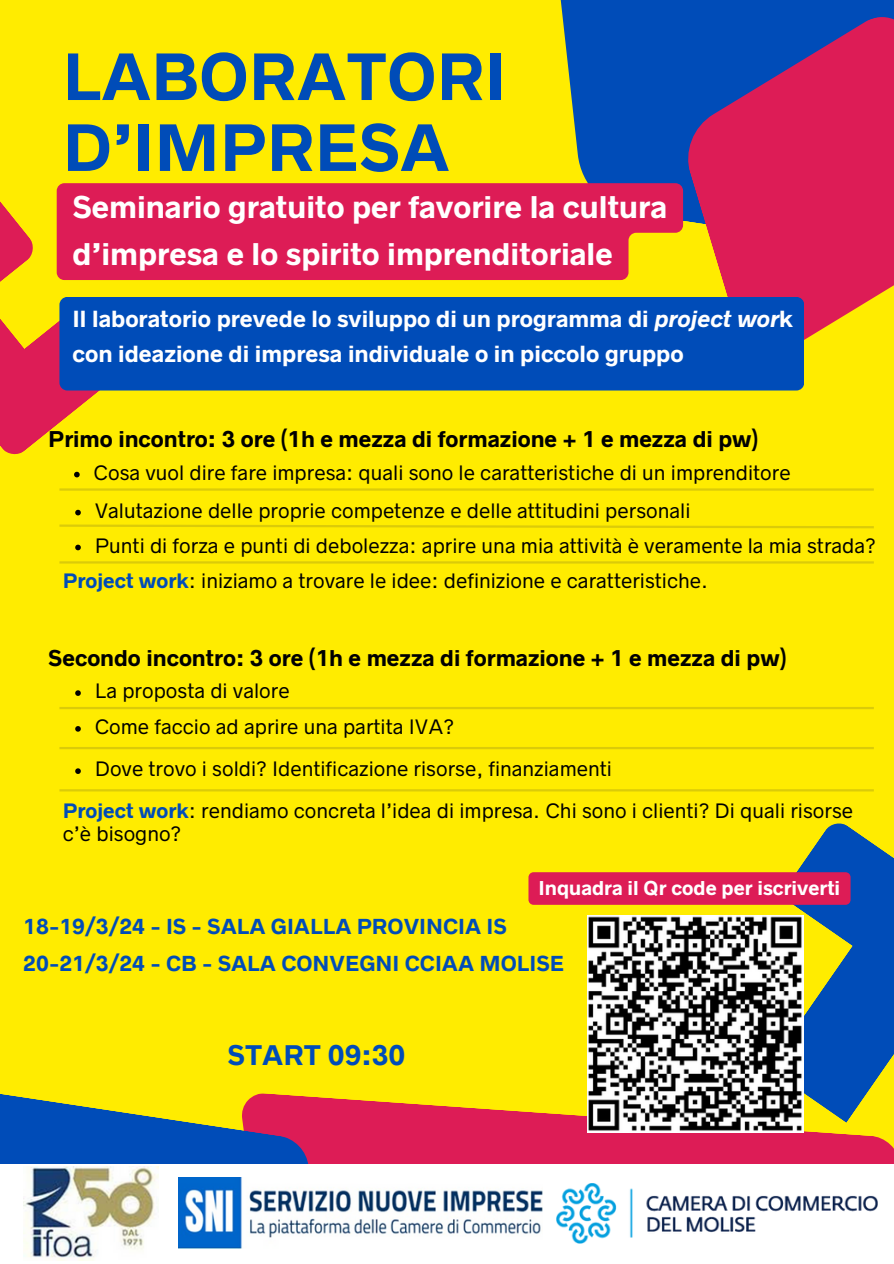
<style>
.page{position:relative;width:894px;height:1264px;background:#fff}
.page>*{position:absolute;margin:0;border:0;box-sizing:border-box;transform-origin:0 0}
.t1{font:700 60px/70.8px "Radnika Next";color:#004cb8}
.t2{font:700 28.2px/47.2px "Radnika Next";color:#fff}
.t3{font:700 25.5px "Radnika Next";color:#004cb8}
.t4{font:700 21px/34.8px "Radnika Next";color:#fff}
.t5{font:700 20.55px "Radnika Next";color:#000}
.t6{font:700 19.5px/37.2px "Radnika Next";color:#004cb8}
.t7{font:18.75px/22.5px "Radnika Next";color:#000}
.t8{font:700 18px "Radnika Next";color:#fff}
.s1{font-style:italic}
.s2{font-weight:700;color:#004cb8}
</style>
<div class="page">
<div style="left:0;top:0;width:893px;height:1263px;background:#ffec00"></div>
<svg style="left:0;top:193px;width:127px;height:262px"></svg>
<svg style="left:333px;top:1098px;width:560px;height:65px;background:#e0324e"></svg>
<svg style="left:0;top:1093px;width:333px;height:70px;fill:#004cb8"></svg>
<svg style="left:560px;top:0;width:333px;height:183px;background:#1659a8"></svg>
<svg style="left:683px;top:16px;width:210px;height:324px;background:#af3864"></svg>
<svg style="left:59px;top:524px;width:815px;height:5px"></svg>
<hr style="left:59px;top:561px;width:814px;height:2px;background:#dbcb09">
<div style="left:59px;top:297px;width:745px;height:93px;background:#004cb8;border-radius:8px"></div>
<div style="left:57px;top:183px;width:626px;height:97px;background:#dd1c56"></div>
<div style="left:0;top:1163px;width:893px;height:100px;background:#fff"></div>
<img style="left:178px;top:1177px;width:364px;height:71px">
<img style="left:23px;top:1166px;width:135px;height:94px">
<img style="left:556px;top:1183px;width:321px;height:60px">
<hr style="left:59px;top:488px;width:814px;height:2px;background:#dbcb09">
<hr style="left:59px;top:707px;width:814px;height:2px;background:#dbcb09">
<hr style="left:59px;top:747px;width:814px;height:2px;background:#dbcb09">
<hr style="left:59px;top:789px;width:814px;height:2px;background:#dbcb09">
<img style="left:587px;top:1122px;width:216px;height:10px">
<svg style="left:74px;top:472px;width:6px;height:5px"></svg>
<svg style="left:75px;top:510px;width:6px;height:5px"></svg>
<svg style="left:75px;top:544px;width:6px;height:6px"></svg>
<svg style="left:528px;top:823px;width:365px;height:299px"></svg>
<svg style="left:75px;top:690px;width:6px;height:6px"></svg>
<svg style="left:75px;top:726px;width:6px;height:5px"></svg>
<svg style="left:75px;top:768px;width:6px;height:6px"></svg>
<h1 class="t1" style="left:62px;top:42px;width:444px">LABORATORI<br>D’IMPRESA</h1>
<h5 class="t2" style="left:72px;top:184px;width:596px">Seminario gratuito per favorire la cultura d’impresa e lo spirito imprenditoriale</h5>
<h3 class="t4" style="left:72px;top:302px;width:722px">Il laboratorio prevede lo sviluppo di un programma di <span class="s1">project wor</span>k con ideazione di impresa individuale o in piccolo gruppo</h3>
<p class="t5" style="left:48px;top:426px;width:711px">Primo incontro: 3 ore (1h e mezza di formazione + 1 e mezza di pw)</p>
<p class="t7" style="left:93px;top:461px;width:698px">Cosa vuol dire fare impresa: quali sono le caratteristiche di un imprenditore</p>
<p class="t7" style="left:95px;top:499px;width:597px">Valutazione delle proprie competenze e delle attitudini personali</p>
<p class="t7" style="left:95px;top:534px;width:782px">Punti di forza e punti di debolezza: aprire una mia attività è veramente la mia strada?</p>
<p class="t7" style="left:63px;top:570px;width:646px"><span class="s2">Project work</span>: iniziamo a trovare le idee: definizione e caratteristiche.</p>
<p class="t5" style="left:48px;top:645px;width:739px">Secondo incontro: 3 ore (1h e mezza di formazione + 1 e mezza di pw)</p>
<h2 class="t7" style="left:95px;top:680px;width:196px">La proposta di valore</h2>
<p class="t7" style="left:95px;top:715px;width:360px">Come faccio ad aprire una partita IVA?</p>
<p class="t7" style="left:95px;top:758px;width:518px">Dove trovo i soldi? Identificazione risorse, finanziamenti</p>
<p class="t7" style="left:63px;top:800px;width:791px"><span class="s2">Project work</span>: rendiamo concreta l’idea di impresa. Chi sono i clienti? Di quali risorse c’è bisogno?</p>
<p class="t8" style="left:538px;top:877px;width:303px">Inquadra il Qr code per iscriverti</p>
<h6 class="t6" style="left:23px;top:908px;width:542px">18-19/3/24 - IS - SALA GIALLA PROVINCIA IS<br>20-21/3/24 - CB - SALA CONVEGNI CCIAA MOLISE</h6>
<h4 class="t3" style="left:227px;top:1039px;width:179px">START 09:30</h4>
</div>
